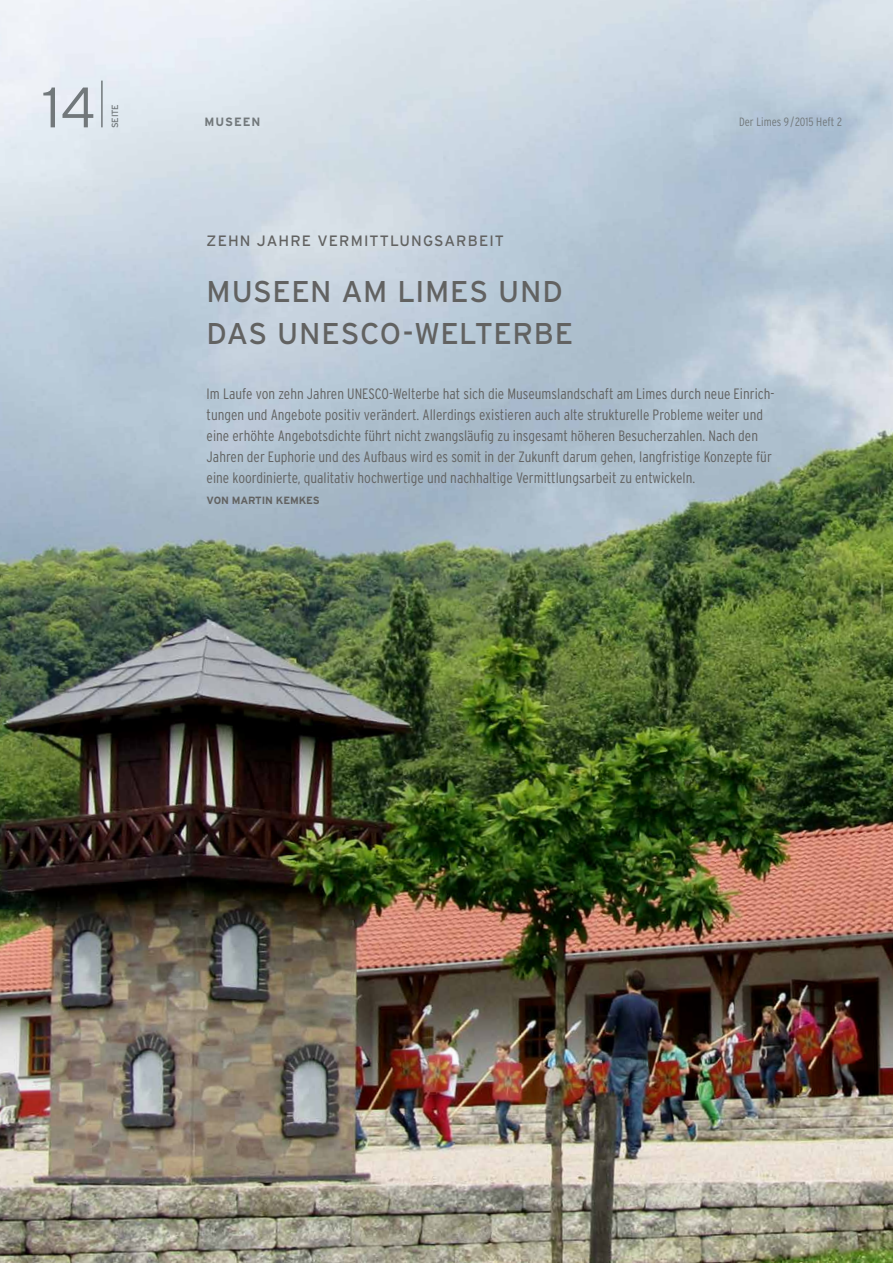
<style>
.page{position:relative;width:893px;height:1263px;background:#fff}
.page>*{position:absolute;margin:0;border:0;box-sizing:border-box;transform-origin:0 0}
.t1{font:300 56.85px "Interstate";color:#72787b}
.t2{font:30px/42px "Interstate";letter-spacing:.015em;color:#626261}
.t3{font:300 condensed 15px/21px "Interstate";color:#626261}
.t4{font:15px "Interstate";letter-spacing:.075em;color:#626261}
.t5{font:300 condensed 12px "Interstate";color:#72787b}
.t6{font:700 12px "Interstate";letter-spacing:.075em;color:#72787b}
.t7{font:700 10.5px "Interstate";letter-spacing:-.01em;color:#626261}
.t8{font:9px "Interstate";letter-spacing:-.025em;color:#72787b}
</style>
<div class="page">
<img style="left:0;top:0;width:893px;height:1263px">
<hr style="left:101px;top:81px;width:2px;height:46px;background:#72787b">
<h1 class="t1" style="left:43px;top:75px;width:55px">14</h1>
<p class="t8" style="left:110px;top:128px;width:25px;rotate:-90deg">SEITE</p>
<p class="t6" style="left:205px;top:115px;width:57px">MUSEEN</p>
<p class="t5" style="left:739px;top:115px;width:104px">Der Limes 9 /2015 Heft 2</p>
<p class="t4" style="left:207px;top:233px;width:299px">ZEHN JAHRE VERMITTLUNGSARBEIT</p>
<h2 class="t2" style="left:207px;top:270px;width:368px">MUSEEN AM LIMES UND<br>DAS UNESCO-WELTERBE</h2>
<p class="t3" style="left:207px;top:383px;width:569px">Im Laufe von zehn Jahren UNESCO-Welterbe hat sich die Museumslandschaft am Limes durch neue Einrich&shy;tungen und Angebote positiv verändert. Allerdings existieren auch alte strukturelle Probleme weiter und eine erhöhte Angebotsdichte führt nicht zwangsläufig zu insgesamt höheren Besucherzahlen. Nach den Jahren der Euphorie und des Aufbaus wird es somit in der Zukunft darum gehen, langfristige Konzepte für eine koordinierte, qualitativ hochwertige und nachhaltige Vermittlungsarbeit zu entwickeln.</p>
<p class="t7" style="left:207px;top:494px;width:115px">VON MARTIN KEMKES</p>
</div>
